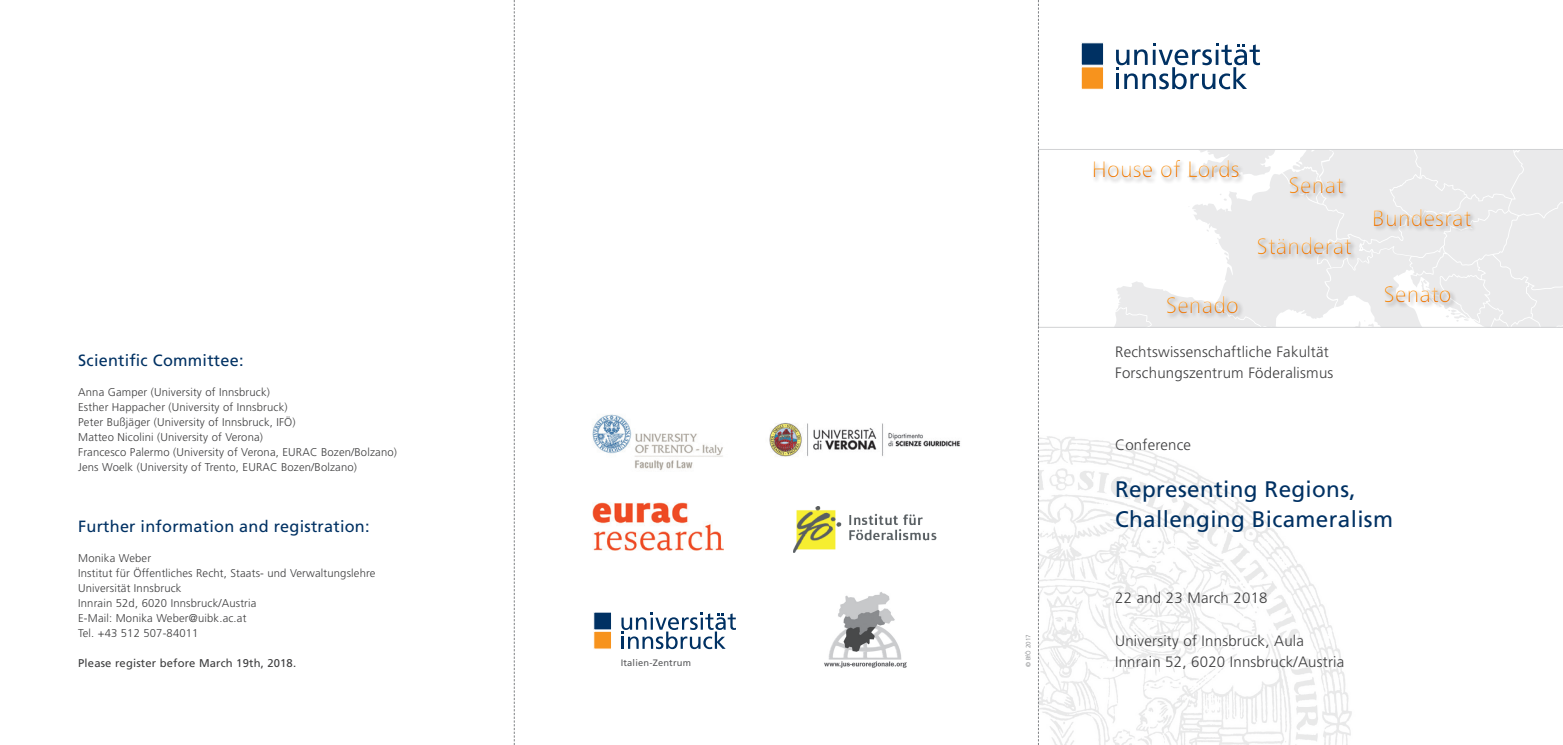
<style>
.page{position:relative;width:1563px;height:745px;background:#fff}
.page>*{position:absolute;margin:0;border:0;box-sizing:border-box;transform-origin:0 0}
.t1{font:300 22.5px "Frutiger";letter-spacing:.015em;color:#f7931d}
.t2{font:22.5px/30px "Frutiger";letter-spacing:.015em;color:#003163}
.t3{font:16.25px "Frutiger";letter-spacing:.015em;color:#003163}
.t4{font:300 15px/21.2px "Frutiger";letter-spacing:.015em;color:#3e3e3f}
.t5{font:300 11.25px/15px "Frutiger";letter-spacing:.015em;color:#3e3e3f}
.t6{font:11.25px "Frutiger";letter-spacing:.015em;color:#3e3e3f}
.t7{font:9.38px "Frutiger";letter-spacing:.02em;color:#57585a}
.t8{font:300 6.25px "Frutiger";color:#787a7d}
</style>
<div class="page">
<img style="left:1039px;top:436px;width:313px;height:308px">
<svg style="left:1081px;top:42px;width:23px;height:48px"></svg>
<svg style="left:1116px;top:43px;width:144px;height:46px"></svg>
<svg style="left:514px;top:0;width:1px;height:744px"></svg>
<svg style="left:1039px;top:149px;width:524px;height:178px"></svg>
<div style="left:1376px;top:280px;width:81px;height:28px;background:#eaeaeb"></div>
<div style="left:1378px;top:280px;width:81px;height:29px;background:#bf1926;opacity:.75"></div>
<svg style="left:1038px;top:0;width:1px;height:744px"></svg>
<img style="left:593px;top:502px;width:131px;height:48px">
<img style="left:592px;top:414px;width:131px;height:57px">
<img style="left:769px;top:423px;width:192px;height:34px">
<img style="left:794px;top:506px;width:142px;height:46px">
<svg style="left:593px;top:612px;width:18px;height:37px"></svg>
<svg style="left:621px;top:612px;width:115px;height:36px"></svg>
<img style="left:824px;top:592px;width:83px;height:76px">
<div style="left:1248px;top:231px;width:110px;height:30px;background:#eaeaeb"></div>
<div style="left:1252px;top:232px;width:108px;height:29px;background:#bf1926;opacity:.75"></div>
<div style="left:1158px;top:290px;width:86px;height:29px;background:#eaeaeb"></div>
<div style="left:1161px;top:290px;width:85px;height:29px;background:#bf1926;opacity:.75"></div>
<div style="left:1367px;top:203px;width:112px;height:30px;background:#bf1926;opacity:.75"></div>
<div style="left:1086px;top:155px;width:162px;height:29px;background:#bf1926;opacity:.75"></div>
<div style="left:1280px;top:171px;width:70px;height:28px;background:#eaeaeb"></div>
<div style="left:1284px;top:171px;width:68px;height:28px;background:#bf1926;opacity:.75"></div>
<h2 class="t3" style="left:78px;top:350px;width:167px">Scientific Committee:</h2>
<p class="t5" style="left:78px;top:384px;width:320px">Anna Gamper (University of Innsbruck)<br>Esther Happacher (University of Innsbruck)<br>Peter Bußjäger (University of Innsbruck, IFÖ)<br>Matteo Nicolini (University of Verona)<br>Francesco Palermo (University of Verona, EURAC Bozen/Bolzano)<br>Jens Woelk (University of Trento, EURAC Bozen/Bolzano)</p>
<h2 class="t3" style="left:78px;top:516px;width:293px">Further information and registration:</h2>
<p class="t5" style="left:78px;top:550px;width:299px">Monika Weber<br>Institut für Öffentliches Recht, Staats- und Verwaltungslehre<br>Universität Innsbruck<br>Innrain 52d, 6020 Innsbruck/Austria<br>E-Mail: Monika Weber@uibk.ac.at<br>Tel. +43 512 507-84011</p>
<p class="t6" style="left:78px;top:656px;width:219px">Please register before March 19th, 2018.</p>
<p class="t7" style="left:621px;top:657px;width:72px">Italien-Zentrum</p>
<p class="t8" style="left:1025px;top:666px;width:34px;rotate:-90deg">© BfÖ 2017</p>
<h1 class="t1" style="left:1092px;top:157px;width:149px">House of Lords</h1>
<h1 class="t1" style="left:1165px;top:292px;width:74px">Senado</h1>
<h1 class="t1" style="left:1288px;top:172px;width:57px">Senat</h1>
<h1 class="t1" style="left:1256px;top:233px;width:97px">Ständerat</h1>
<h3 class="t4" style="left:1115px;top:341px;width:220px">Rechtswissenschaftliche Fakultät<br>Forschungszentrum Föderalismus</h3>
<h1 class="t1" style="left:1372px;top:205px;width:100px">Bundesrat</h1>
<h1 class="t1" style="left:1383px;top:281px;width:69px">Senato</h1>
<h3 class="t4" style="left:1115px;top:434px;width:77px">Conference</h3>
<h1 class="t2" style="left:1115px;top:473px;width:279px">Representing Regions,<br>Challenging Bicameralism</h1>
<h3 class="t4" style="left:1115px;top:587px;width:154px">22 and 23 March 2018</h3>
<h3 class="t4" style="left:1115px;top:629px;width:231px">University of Innsbruck, Aula<br>Innrain 52, 6020 Innsbruck/Austria</h3>
</div>
